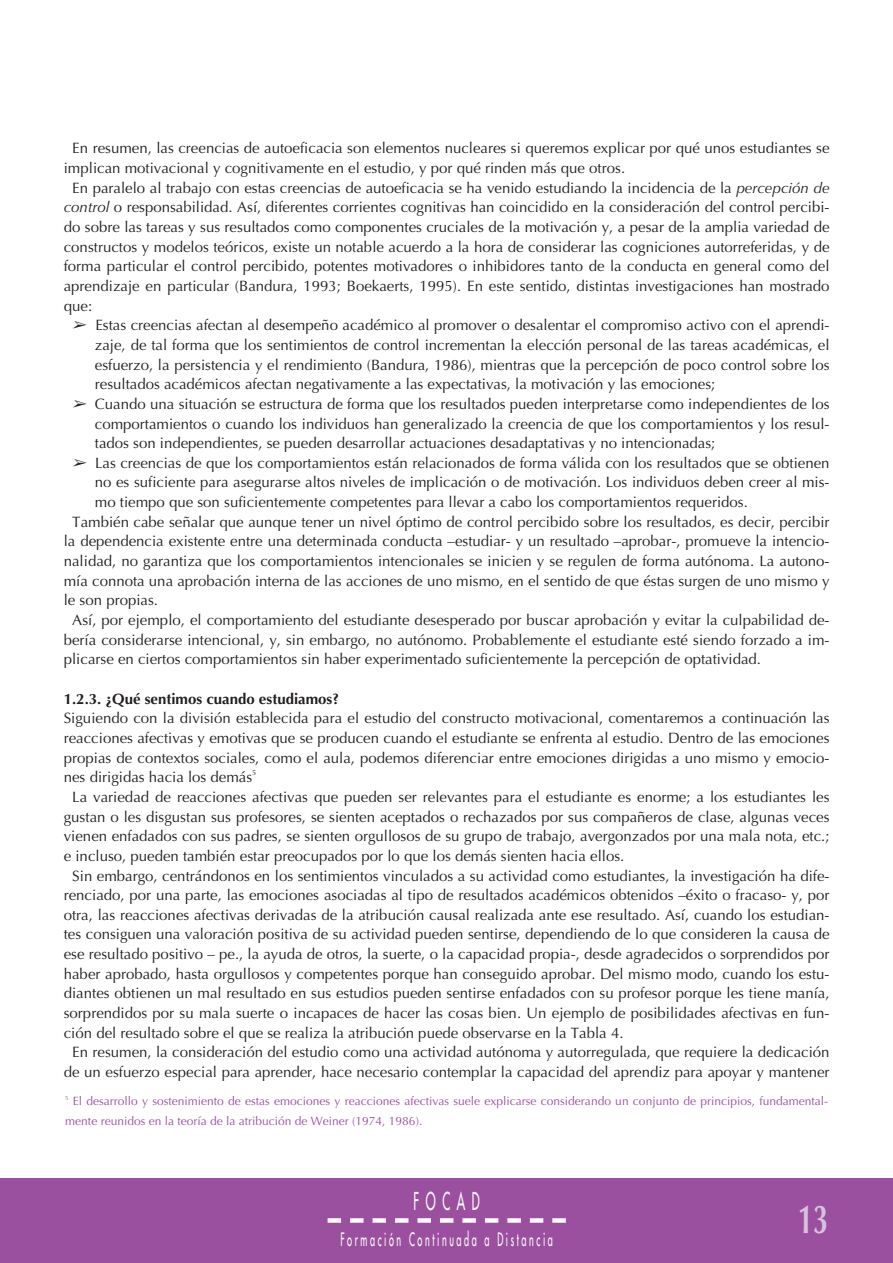
<style>
.page{position:relative;width:893px;height:1263px;background:#fff}
.page>*{position:absolute;margin:0;border:0;box-sizing:border-box;transform-origin:0 0}
.t1{font:700 40.5px "Optima";color:#d7c1de;scale:.67 1}
.t2{font:24px "Futura";letter-spacing:.55em;color:#fff;scale:.5 1}
.t3{font:18px "Futura";letter-spacing:.29em;color:#fff;scale:.5 1}
.t4{font:15px/19.6px "Optima";color:#231f20;text-align:justify}
.t5{font:700 15px "Optima";color:#231f20}
.t6{font:12px/19.5px "Optima";color:#9a509f}
.t7{font:7.5px "Optima";color:#231f20}
.t8{font:6px "Optima";color:#9a509f}
.s1{font-style:italic}
</style>
<div class="page">
<div style="left:0;top:1178px;width:892px;height:85px;background:#9a509f"></div>
<svg style="left:341px;top:1218px;width:203px;height:5px"></svg>
<div style="left:327px;top:1218px;width:14px;height:5px;background:#fff"></div>
<div style="left:552px;top:1218px;width:14px;height:5px;background:#fff"></div>
<p class="t4" style="left:72px;top:140px;width:758px">En resumen, las creencias de autoeficacia son elementos nucleares si queremos explicar por qué unos estudiantes se</p>
<p class="t4" style="left:64px;top:160px;width:563px">implican motivacional y cognitivamente en el estudio, y por qué rinden más que otros.</p>
<p class="t4" style="left:72px;top:179px;width:758px">En paralelo al trabajo con estas creencias de autoeficacia se ha venido estudiando la incidencia de la <span class="s1">percepción de</span></p>
<p class="t4" style="left:64px;top:199px;width:767px"><span class="s1">control</span> o responsabilidad. Así, diferentes corrientes cognitivas han coincidido en la consideración del control percibi-</p>
<p class="t4" style="left:64px;top:219px;width:767px">do sobre las tareas y sus resultados como componentes cruciales de la motivación y, a pesar de la amplia variedad de</p>
<p class="t4" style="left:64px;top:238px;width:767px">constructos y modelos teóricos, existe un notable acuerdo a la hora de considerar las cogniciones autorreferidas, y de</p>
<p class="t4" style="left:64px;top:258px;width:767px">forma particular el control percibido, potentes motivadores o inhibidores tanto de la conducta en general como del</p>
<p class="t4" style="left:64px;top:278px;width:767px">aprendizaje en particular (Bandura, 1993; Boekaerts, 1995). En este sentido, distintas investigaciones han mostrado</p>
<p class="t4" style="left:64px;top:297px;width:30px">que:</p>
<p class="t4" style="left:95px;top:317px;width:736px;text-indent:-23px">➢ Estas creencias afectan al desempeño académico al promover o desalentar el compromiso activo con el aprendi&shy;zaje, de tal forma que los sentimientos de control incrementan la elección personal de las tareas académicas, el esfuerzo, la persistencia y el rendimiento (Bandura, 1986), mientras que la percepción de poco control sobre los resultados académicos afectan negativamente a las expectativas, la motivación y las emociones;</p>
<p class="t4" style="left:95px;top:395px;width:736px;text-indent:-23px">➢ Cuando una situación se estructura de forma que los resultados pueden interpretarse como independientes de los comportamientos o cuando los individuos han generalizado la creencia de que los comportamientos y los resul&shy;tados son independientes, se pueden desarrollar actuaciones desadaptativas y no intencionadas;</p>
<p class="t4" style="left:72px;top:454px;width:758px">➢ Las creencias de que los comportamientos están relacionados de forma válida con los resultados que se obtienen</p>
<p class="t4" style="left:95px;top:474px;width:736px">no es suficiente para asegurarse altos niveles de implicación o de motivación. Los individuos deben creer al mis-</p>
<p class="t4" style="left:95px;top:494px;width:654px">mo tiempo que son suficientemente competentes para llevar a cabo los comportamientos requeridos.</p>
<p class="t4" style="left:72px;top:513px;width:758px">También cabe señalar que aunque tener un nivel óptimo de control percibido sobre los resultados, es decir, percibir</p>
<p class="t4" style="left:64px;top:533px;width:767px">la dependencia existente entre una determinada conducta –estudiar- y un resultado –aprobar-, promueve la intencio-</p>
<p class="t4" style="left:64px;top:553px;width:767px">nalidad, no garantiza que los comportamientos intencionales se inicien y se regulen de forma autónoma. La autono-</p>
<p class="t4" style="left:64px;top:572px;width:767px">mía connota una aprobación interna de las acciones de uno mismo, en el sentido de que éstas surgen de uno mismo y</p>
<p class="t4" style="left:64px;top:592px;width:96px">le son propias.</p>
<p class="t4" style="left:72px;top:612px;width:758px">Así, por ejemplo, el comportamiento del estudiante desesperado por buscar aprobación y evitar la culpabilidad de-</p>
<p class="t4" style="left:64px;top:631px;width:767px">bería considerarse intencional, y, sin embargo, no autónomo. Probablemente el estudiante esté siendo forzado a im-</p>
<p class="t4" style="left:64px;top:651px;width:698px">plicarse en ciertos comportamientos sin haber experimentado suficientemente la percepción de optatividad.</p>
<p class="t5" style="left:64px;top:692px;width:277px">1.2.3. ¿Qué sentimos cuando estudiamos?</p>
<p class="t4" style="left:64px;top:710px;width:767px">Siguiendo con la división establecida para el estudio del constructo motivacional, comentaremos a continuación las reacciones afectivas y emotivas que se producen cuando el estudiante se enfrenta al estudio. Dentro de las emociones propias de contextos sociales, como el aula, podemos diferenciar entre emociones dirigidas a uno mismo y emocio&shy;nes dirigidas hacia los demás</p>
<p class="t7" style="left:252px;top:770px;width:6px">5</p>
<p class="t4" style="left:72px;top:788px;width:758px">La variedad de reacciones afectivas que pueden ser relevantes para el estudiante es enorme; a los estudiantes les</p>
<p class="t4" style="left:64px;top:808px;width:767px">gustan o les disgustan sus profesores, se sienten aceptados o rechazados por sus compañeros de clase, algunas veces</p>
<p class="t4" style="left:64px;top:828px;width:767px">vienen enfadados con sus padres, se sienten orgullosos de su grupo de trabajo, avergonzados por una mala nota, etc.;</p>
<p class="t4" style="left:64px;top:847px;width:562px">e incluso, pueden también estar preocupados por lo que los demás sienten hacia ellos.</p>
<p class="t4" style="left:72px;top:867px;width:758px">Sin embargo, centrándonos en los sentimientos vinculados a su actividad como estudiantes, la investigación ha dife-</p>
<p class="t4" style="left:64px;top:887px;width:767px">renciado, por una parte, las emociones asociadas al tipo de resultados académicos obtenidos –éxito o fracaso- y, por</p>
<p class="t4" style="left:64px;top:906px;width:767px">otra, las reacciones afectivas derivadas de la atribución causal realizada ante ese resultado. Así, cuando los estudian-</p>
<p class="t4" style="left:64px;top:926px;width:767px">tes consiguen una valoración positiva de su actividad pueden sentirse, dependiendo de lo que consideren la causa de</p>
<p class="t4" style="left:64px;top:946px;width:767px">ese resultado positivo – pe., la ayuda de otros, la suerte, o la capacidad propia-, desde agradecidos o sorprendidos por</p>
<p class="t4" style="left:64px;top:965px;width:767px">haber aprobado, hasta orgullosos y competentes porque han conseguido aprobar. Del mismo modo, cuando los estu-</p>
<p class="t4" style="left:64px;top:985px;width:767px">diantes obtienen un mal resultado en sus estudios pueden sentirse enfadados con su profesor porque les tiene manía,</p>
<p class="t4" style="left:64px;top:1005px;width:767px">sorprendidos por su mala suerte o incapaces de hacer las cosas bien. Un ejemplo de posibilidades afectivas en fun-</p>
<p class="t4" style="left:64px;top:1024px;width:561px">ción del resultado sobre el que se realiza la atribución puede observarse en la Tabla 4.</p>
<p class="t4" style="left:72px;top:1044px;width:758px">En resumen, la consideración del estudio como una actividad autónoma y autorregulada, que requiere la dedicación</p>
<p class="t4" style="left:64px;top:1064px;width:767px">de un esfuerzo especial para aprender, hace necesario contemplar la capacidad del aprendiz para apoyar y mantener</p>
<p class="t8" style="left:65px;top:1095px;width:5px">5</p>
<p class="t6" style="left:65px;top:1093px;width:764px;text-indent:8px">El desarrollo y sostenimiento de estas emociones y reacciones afectivas suele explicarse considerando un conjunto de principios, fundamental&shy;mente reunidos en la teoría de la atribución de Weiner (1974, 1986).</p>
<h2 class="t2" style="left:413px;top:1189px;width:134px">FOCAD</h2>
<p class="t3" style="left:340px;top:1230px;width:426px">Formación Continuada a Distancia</p>
<h1 class="t1" style="left:798px;top:1202px;width:46px">13</h1>
</div>
